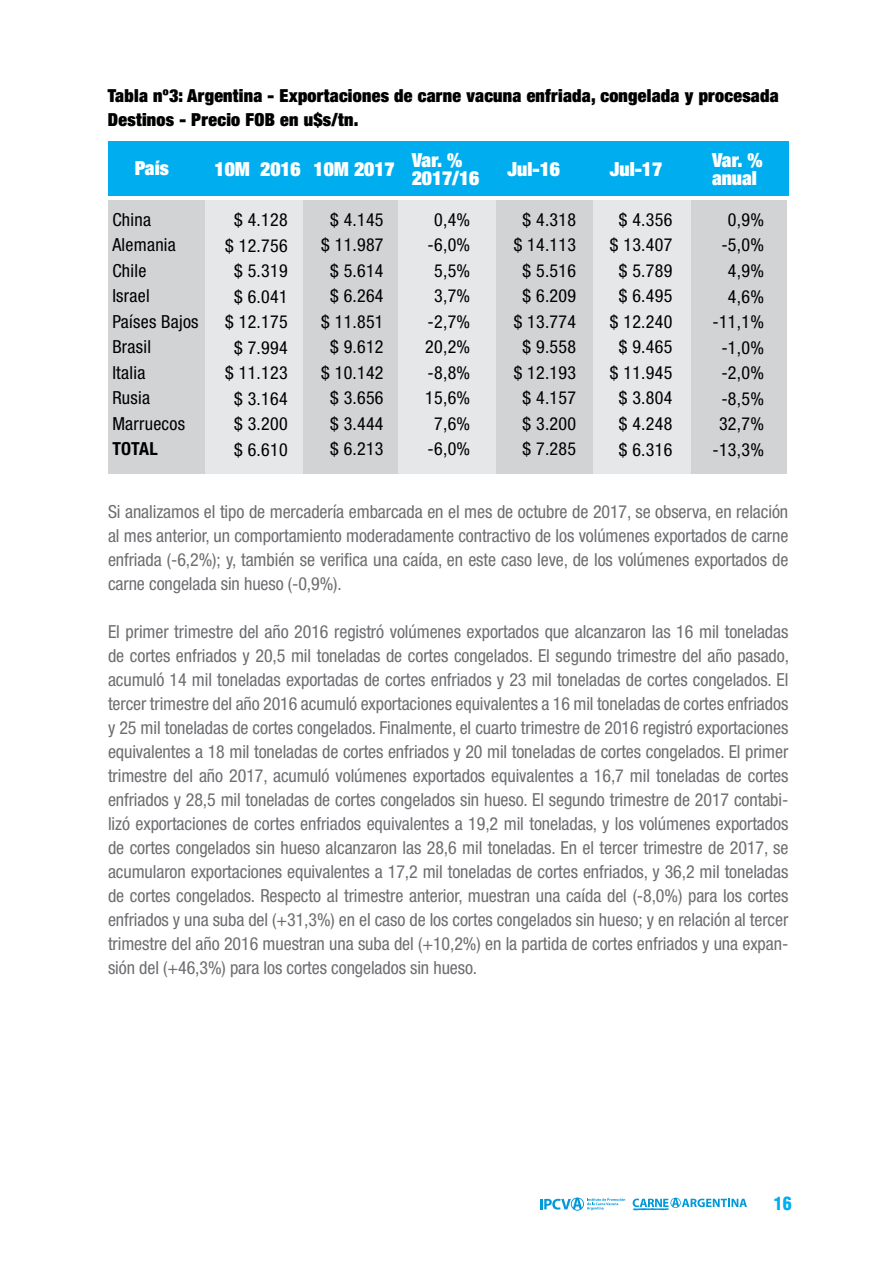
<style>
.page{position:relative;width:893px;height:1263px;background:#fff}
.page>*{position:absolute;margin:0;border:0;box-sizing:border-box;transform-origin:0 0}
.t1{font:900 expanded 19.5px/18px "Helvetica Neue";color:#fff}
.t2{font:condensed 18px/24px "Helvetica Neue";letter-spacing:-.005em;color:#6d6e71;text-align:justify}
.t3{font:condensed 18px/25.5px "Helvetica Neue";letter-spacing:.015em;color:#000;text-align:center}
.t4{font:900 expanded 18px/24px "Helvetica Neue";letter-spacing:.015em;color:#000}
.t5{font:700 condensed 18px "Helvetica Neue";letter-spacing:.005em;color:#000}
.t6{font:900 condensed 18px "Helvetica";color:#00aeef}
</style>
<div class="page">
<svg style="left:633px;top:1198px;width:114px;height:12px"></svg>
<svg style="left:540px;top:1197px;width:85px;height:14px"></svg>
<div style="left:108px;top:141px;width:680px;height:54px;background:#00aeef"></div>
<div style="left:108px;top:200px;width:97px;height:274px;background:#d1d3d4"></div>
<div style="left:496px;top:200px;width:97px;height:274px;background:#d1d3d4"></div>
<div style="left:302px;top:200px;width:97px;height:274px;background:#d1d3d4"></div>
<div style="left:690px;top:200px;width:97px;height:274px;background:#d1d3d4"></div>
<div style="left:205px;top:200px;width:97px;height:274px;background:#e6e7e8"></div>
<div style="left:593px;top:200px;width:97px;height:274px;background:#e6e7e8"></div>
<div style="left:399px;top:200px;width:97px;height:274px;background:#e6e7e8"></div>
<p class="t4" style="left:108px;top:83px;width:672px">Tabla nº3: Argentina - Exportaciones de carne vacuna enfriada, congelada y procesada<br>Destinos - Precio FOB en u$s/tn.</p>
<p class="t1" style="left:135px;top:158px;width:35px">País</p>
<p class="t1" style="left:215px;top:160px;width:182px">10M 2016 10M 2017</p>
<p class="t1" style="left:412px;top:151px;width:69px">Var. %<br>2017/16</p>
<p class="t1" style="left:508px;top:160px;width:54px">Jul-16</p>
<p class="t1" style="left:610px;top:160px;width:54px">Jul-17</p>
<p class="t1" style="left:712px;top:151px;width:52px">Var. % anual</p>
<p class="t3" style="left:112px;top:206px;width:88px;text-align:left">China<br>Alemania<br>Chile<br>Israel<br>Países Bajos<br>Brasil<br>Italia<br>Rusia<br>Marruecos</p>
<p class="t5" style="left:112px;top:438px;width:47px">TOTAL</p>
<p class="t3" style="left:321px;top:207px;width:64px">$ 4.145 $ 11.987 $ 5.614 $ 6.264 $ 11.851 $ 9.612 $ 10.142 $ 3.656 $ 3.444 $ 6.213</p>
<p class="t3" style="left:425px;top:207px;width:46px">0,4% -6,0%<br>5,5%<br>3,7% -2,7%<br>20,2% -8,8%<br>15,6%<br>7,6% -6,0%</p>
<p class="t3" style="left:514px;top:207px;width:64px">$ 4.318 $ 14.113 $ 5.516 $ 6.209 $ 13.774 $ 9.558 $ 12.193 $ 4.157 $ 3.200 $ 7.285</p>
<p class="t3" style="left:610px;top:207px;width:64px">$ 4.356 $ 13.407 $ 5.789 $ 6.495 $ 12.240 $ 9.465 $ 11.945 $ 3.804 $ 4.248 $ 6.316</p>
<p class="t3" style="left:712px;top:207px;width:53px;text-align:right">0,9% -5,0%<br>4,9%<br>4,6% -11,1% -1,0% -2,0% -8,5%<br>32,7% -13,3%</p>
<p class="t3" style="left:225px;top:207px;width:64px">$ 4.128 $ 12.756 $ 5.319 $ 6.041 $ 12.175 $ 7.994 $ 11.123 $ 3.164 $ 3.200 $ 6.610</p>
<p class="t2" style="left:108px;top:500px;width:682px">Si analizamos el tipo de mercadería embarcada en el mes de octubre de 2017, se observa, en relación al mes anterior, un comportamiento moderadamente contractivo de los volúmenes exportados de carne enfriada (-6,2%); y, también se verifica una caída, en este caso leve, de los volúmenes exportados de carne congelada sin hueso (-0,9%).</p>
<p class="t2" style="left:108px;top:620px;width:683px">El primer trimestre del año 2016 registró volúmenes exportados que alcanzaron las 16 mil toneladas de cortes enfriados y 20,5 mil toneladas de cortes congelados. El segundo trimestre del año pasado, acumuló 14 mil toneladas exportadas de cortes enfriados y 23 mil toneladas de cortes congelados. El tercer trimestre del año 2016 acumuló exportaciones equivalentes a 16 mil toneladas de cortes enfriados y 25 mil toneladas de cortes congelados. Finalmente, el cuarto trimestre de 2016 registró exportaciones equivalentes a 18 mil toneladas de cortes enfriados y 20 mil toneladas de cortes congelados. El primer trimestre del año 2017, acumuló volúmenes exportados equivalentes a 16,7 mil toneladas de cortes enfriados y 28,5 mil toneladas de cortes congelados sin hueso. El segundo trimestre de 2017 contabi&shy;lizó exportaciones de cortes enfriados equivalentes a 19,2 mil toneladas, y los volúmenes exportados de cortes congelados sin hueso alcanzaron las 28,6 mil toneladas. En el tercer trimestre de 2017, se acumularon exportaciones equivalentes a 17,2 mil toneladas de cortes enfriados, y 36,2 mil toneladas de cortes congelados. Respecto al trimestre anterior, muestran una caída del (-8,0%) para los cortes enfriados y una suba del (+31,3%) en el caso de los cortes congelados sin hueso; y en relación al tercer trimestre del año 2016 muestran una suba del (+10,2%) en la partida de cortes enfriados y una expan&shy;sión del (+46,3%) para los cortes congelados sin hueso.</p>
<p class="t6" style="left:774px;top:1192px;width:19px">16</p>
</div>
